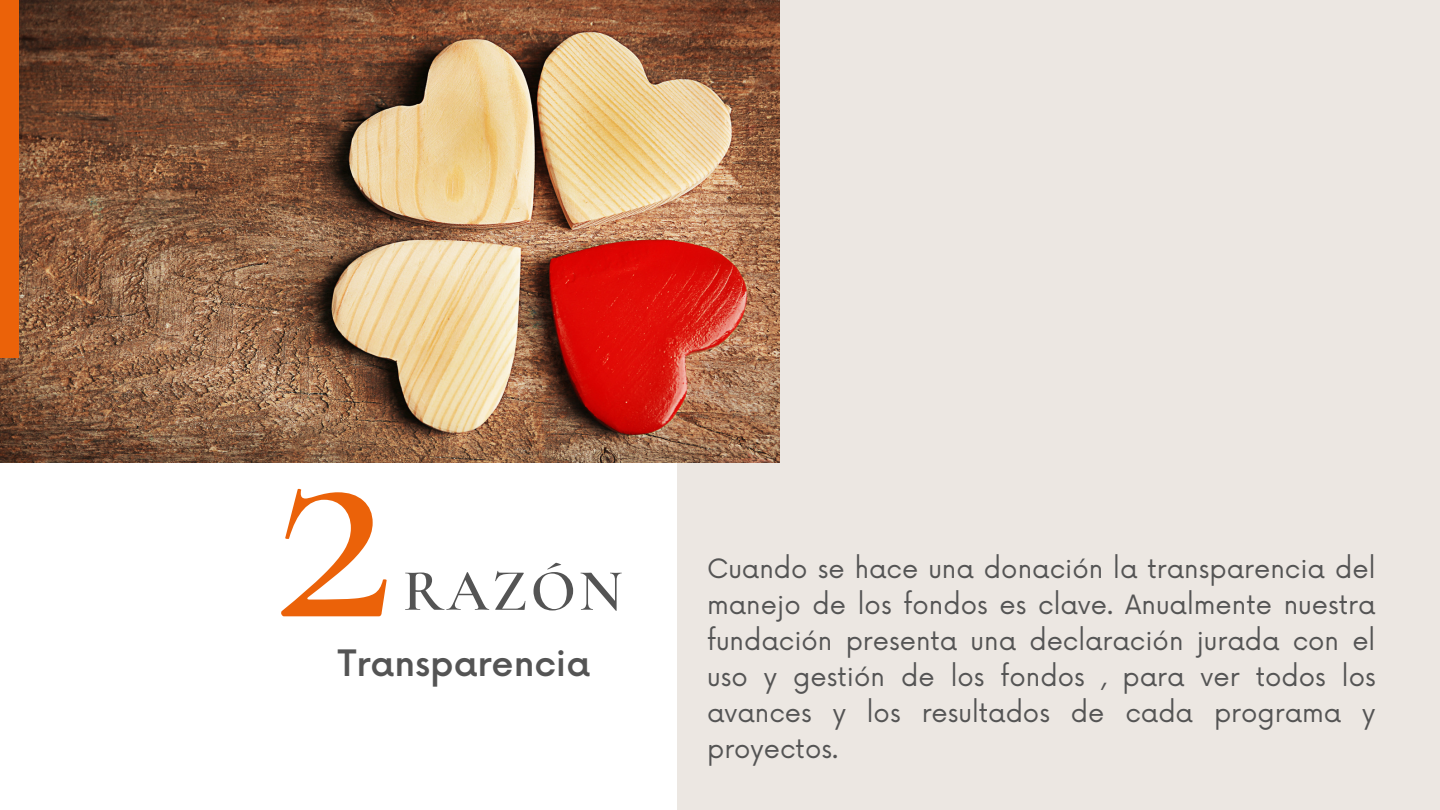
<style>
.page{position:relative;width:1440px;height:810px;background:#ece7e2}
.page>*{position:absolute;margin:0;border:0;box-sizing:border-box;transform-origin:0 0}
.t1{font:500 310.9px "Cormorant Garamond";color:#eb6209}
.t2{font:600 59.3px "Cormorant Garamond";letter-spacing:.05em;color:#545454}
.t3{font:500 35.5px "Now";color:#545454}
.t4{font:25.9px/36px "Now";color:#545454;text-align:justify}
</style>
<div class="page">
<div style="left:0;top:12px;width:676px;height:798px;background:#fff"></div>
<img style="left:0;top:0;width:780px;height:463px">
<div style="left:0;top:0;width:19px;height:358px;background:#eb6209"></div>
<h1 class="t1" style="left:270px;top:329px;width:126px">2</h1>
<h2 class="t2" style="left:403px;top:555px;width:221px">RAZÓN</h2>
<p class="t4" style="left:707px;top:552px;width:670px">Cuando se hace una donación la transparencia del manejo de los fondos es clave. Anualmente nuestra fundación presenta una declaración jurada con el uso y gestión de los fondos , para ver todos los avances y los resultados de cada programa y proyectos.</p>
<h3 class="t3" style="left:338px;top:644px;width:254px">Transparencia</h3>
</div>
